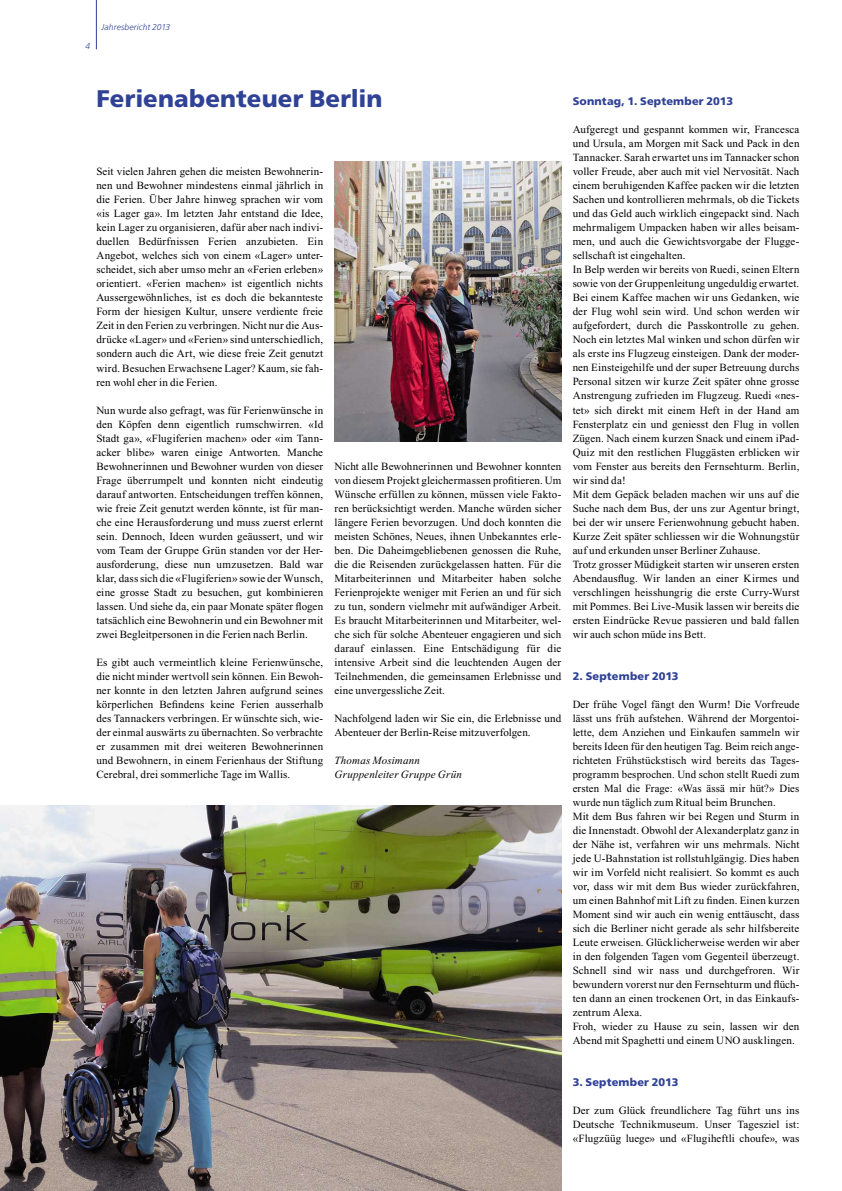
<style>
.page{position:relative;width:842px;height:1191px;background:#fff}
.page>*{position:absolute;margin:0;border:0;box-sizing:border-box;transform-origin:0 0}
.t1{font:900 24px "Frutiger";letter-spacing:.005em;color:#304296}
.t2{font:11px/14px "Times New Roman";letter-spacing:.015em;color:#000;text-align:justify}
.t3{font:900 11px "Frutiger";letter-spacing:.015em;color:#304296}
.t4{font:italic 11px/14px "Times New Roman";letter-spacing:.015em;color:#000}
.t5{font:italic 300 8.5px "Frutiger";letter-spacing:.01em;color:#304296}
</style>
<div class="page">
<hr style="left:96px;top:0;width:1px;height:49px;background:#304296">
<img style="left:334px;top:162px;width:227px;height:280px">
<img style="left:0;top:805px;width:561px;height:386px">
<p class="t5" style="left:86px;top:42px;width:6px">4</p>
<p class="t5" style="left:102px;top:23px;width:70px">Jahresbericht 2013</p>
<h1 class="t1" style="left:97px;top:84px;width:288px">Ferienabenteuer Berlin</h1>
<p class="t2" style="left:96px;top:166px;width:228px">Seit vielen Jahren gehen die meisten Bewohnerin&shy;nen und Bewohner mindestens einmal jährlich in die Ferien. Über Jahre hinweg sprachen wir vom «is Lager ga». Im letzten Jahr entstand die Idee, kein Lager zu organisieren, dafür aber nach indivi&shy;duellen Bedürfnissen Ferien anzubieten. Ein Angebot, welches sich von einem «Lager» unter&shy;scheidet, sich aber umso mehr an «Ferien erleben» orientiert. «Ferien machen» ist eigentlich nichts Aussergewöhnliches, ist es doch die bekannteste Form der hiesigen Kultur, unsere verdiente freie Zeit in den Ferien zu verbringen. Nicht nur die Aus&shy;drücke «Lager» und «Ferien» sind unterschiedlich, sondern auch die Art, wie diese freie Zeit genutzt wird. Besuchen Erwachsene Lager? Kaum, sie fah&shy;ren wohl eher in die Ferien.</p>
<p class="t2" style="left:96px;top:404px;width:228px">Nun wurde also gefragt, was für Ferienwünsche in den Köpfen denn eigentlich rumschwirren. «Id Stadt ga», «Flugiferien machen» oder «im Tann&shy;acker blibe» waren einige Antworten. Manche Bewohnerinnen und Bewohner wurden von dieser Frage überrumpelt und konnten nicht eindeutig darauf antworten. Entscheidungen treffen können, wie freie Zeit genutzt werden könnte, ist für man&shy;che eine Herausforderung und muss zuerst erlernt sein. Dennoch, Ideen wurden geäussert, und wir vom Team der Gruppe Grün standen vor der Her&shy;ausforderung, diese nun umzusetzen. Bald war klar, dass sich die «Flugiferien» sowie der Wunsch, eine grosse Stadt zu besuchen, gut kombinieren lassen. Und siehe da, ein paar Monate später flogen tatsächlich eine Bewohnerin und ein Bewohner mit zwei Begleitpersonen in die Ferien nach Berlin.</p>
<p class="t2" style="left:96px;top:656px;width:228px">Es gibt auch vermeintlich kleine Ferienwünsche, die nicht minder wertvoll sein können. Ein Bewoh&shy;ner konnte in den letzten Jahren aufgrund seines körperlichen Befindens keine Ferien ausserhalb des Tannackers verbringen. Er wünschte sich, wie&shy;der einmal auswärts zu übernachten. So verbrachte er zusammen mit drei weiteren Bewohnerinnen und Bewohnern, in einem Ferienhaus der Stiftung Cerebral, drei sommerliche Tage im Wallis.</p>
<p class="t2" style="left:334px;top:460px;width:228px">Nicht alle Bewohnerinnen und Bewohner konnten von diesem Projekt gleichermassen profitieren. Um Wünsche erfüllen zu können, müssen viele Fakto&shy;ren berücksichtigt werden. Manche würden sicher längere Ferien bevorzugen. Und doch konnten die meisten Schönes, Neues, ihnen Unbekanntes erle&shy;ben. Die Daheimgebliebenen genossen die Ruhe, die die Reisenden zurückgelassen hatten. Für die Mitarbeiterinnen und Mitarbeiter haben solche Ferienprojekte weniger mit Ferien an und für sich zu tun, sondern vielmehr mit aufwändiger Arbeit.<br>Es braucht Mitarbeiterinnen und Mitarbeiter, wel&shy;che sich für solche Abenteuer engagieren und sich darauf einlassen. Eine Entschädigung für die intensive Arbeit sind die leuchtenden Augen der Teilnehmenden, die gemeinsamen Erlebnisse und eine unvergessliche Zeit.</p>
<p class="t2" style="left:334px;top:712px;width:228px">Nachfolgend laden wir Sie ein, die Erlebnisse und<br>Abenteuer der Berlin-Reise mitzuverfolgen.</p>
<p class="t4" style="left:334px;top:754px;width:129px">Thomas Mosimann<br>Gruppenleiter Gruppe Grün</p>
<p class="t3" style="left:573px;top:95px;width:162px">Sonntag, 1. September 2013</p>
<p class="t2" style="left:573px;top:124px;width:228px;text-align:left">Aufgeregt und gespannt kommen wir, Francesca und Ursula, am Morgen mit Sack und Pack in den Tannacker. Sarah erwartet uns im Tannacker schon voller Freude, aber auch mit viel Nervosität. Nach einem beruhigenden Kaffee packen wir die letzten Sachen und kontrollieren mehrmals, ob die Tickets und das Geld auch wirklich eingepackt sind. Nach mehrmaligem Umpacken haben wir alles beisam&shy;men, und auch die Gewichtsvorgabe der Flugge&shy;sellschaft ist eingehalten.<br>In Belp werden wir bereits von Ruedi, seinen Eltern sowie von der Gruppenleitung ungeduldig erwartet.<br>Bei einem Kaffee machen wir uns Gedanken, wie der Flug wohl sein wird. Und schon werden wir aufgefordert, durch die Passkontrolle zu gehen.<br>Noch ein letztes Mal winken und schon dürfen wir als erste ins Flugzeug einsteigen. Dank der moder&shy;nen Einsteigehilfe und der super Betreuung durchs Personal sitzen wir kurze Zeit später ohne grosse Anstrengung zufrieden im Flugzeug. Ruedi «nes&shy;tet» sich direkt mit einem Heft in der Hand am Fensterplatz ein und geniesst den Flug in vollen Zügen. Nach einem kurzen Snack und einem iPad-Quiz mit den restlichen Fluggästen erblicken wir vom Fenster aus bereits den Fernsehturm. Berlin, wir sind da!<br>Mit dem Gepäck beladen machen wir uns auf die Suche nach dem Bus, der uns zur Agentur bringt, bei der wir unsere Ferienwohnung gebucht haben.<br>Kurze Zeit später schliessen wir die Wohnungstür auf und erkunden unser Berliner Zuhause.<br>Trotz grosser Müdigkeit starten wir unseren ersten Abendausflug. Wir landen an einer Kirmes und verschlingen heisshungrig die erste Curry-Wurst mit Pommes. Bei Live-Musik lassen wir bereits die ersten Eindrücke Revue passieren und bald fallen wir auch schon müde ins Bett.</p>
<p class="t3" style="left:573px;top:669px;width:107px">2. September 2013</p>
<p class="t2" style="left:573px;top:698px;width:228px;text-align:left">Der frühe Vogel fängt den Wurm! Die Vorfreude lässt uns früh aufstehen. Während der Morgentoi&shy;lette, dem Anziehen und Einkaufen sammeln wir bereits Ideen für den heutigen Tag. Beim reich ange&shy;richteten Frühstückstisch wird bereits das Tages&shy;programm besprochen. Und schon stellt Ruedi zum ersten Mal die Frage: «Was ässä mir hüt?» Dies wurde nun täglich zum Ritual beim Brunchen.<br>Mit dem Bus fahren wir bei Regen und Sturm in die Innenstadt. Obwohl der Alexanderplatz ganz in der Nähe ist, verfahren wir uns mehrmals. Nicht jede U-Bahnstation ist rollstuhlgängig. Dies haben wir im Vorfeld nicht realisiert. So kommt es auch vor, dass wir mit dem Bus wieder zurückfahren, um einen Bahnhof mit Lift zu finden. Einen kurzen Moment sind wir auch ein wenig enttäuscht, dass sich die Berliner nicht gerade als sehr hilfsbereite Leute erweisen. Glücklicherweise werden wir aber in den folgenden Tagen vom Gegenteil überzeugt.<br>Schnell sind wir nass und durchgefroren. Wir bewundern vorerst nur den Fernsehturm und flüch&shy;ten dann an einen trockenen Ort, in das Einkaufs&shy;zentrum Alexa.<br>Froh, wieder zu Hause zu sein, lassen wir den Abend mit Spaghetti und einem UNO ausklingen.</p>
<p class="t3" style="left:573px;top:1075px;width:107px">3. September 2013</p>
<p class="t2" style="left:573px;top:1104px;width:228px">Der zum Glück freundlichere Tag führt uns ins Deutsche Technikmuseum. Unser Tagesziel ist: «Flugzüüg luege» und «Flugiheftli choufe», was</p>
</div>
